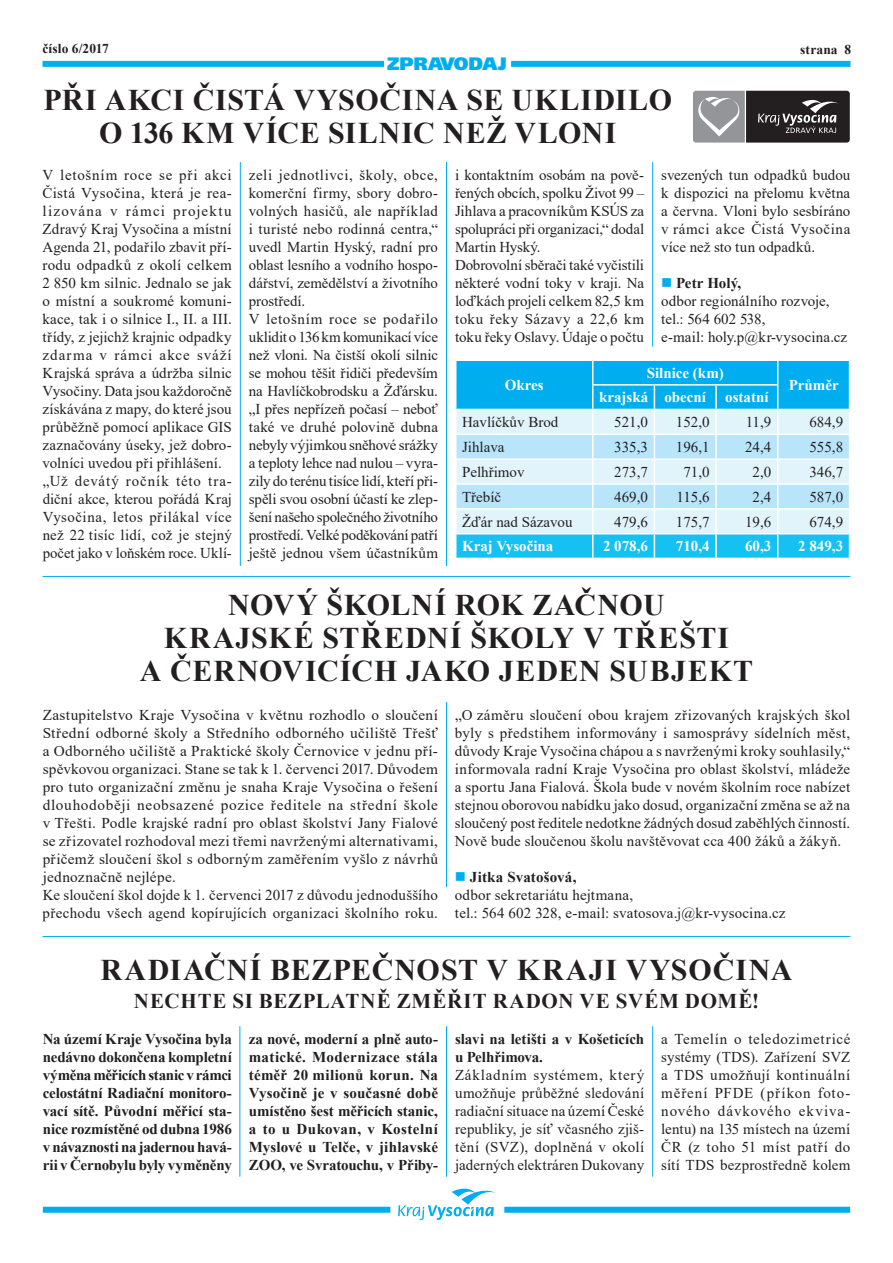
<style>
.page{position:relative;width:893px;height:1263px;background:#fff}
.page>*{position:absolute;margin:0;border:0;box-sizing:border-box;transform-origin:0 0}
.t1{font:700 30px/33px "Times New Roman";letter-spacing:.025em;color:#231f20;text-align:center}
.t2{font:700 21px "Times New Roman";letter-spacing:.04em;color:#231f20}
.t3{font:900 18px "Frutiger CE";color:#00aeef}
.t4{font:15px/18px "Times New Roman";letter-spacing:.01em;color:#231f20}
.t5{font:700 15px/18px "Times New Roman";letter-spacing:-.005em;color:#231f20;text-align:justify}
.t6{font:700 15px "Times New Roman";color:#fff}
.t7{font:700 13.5px "Times New Roman";letter-spacing:.005em;color:#231f20}
.s1{color:#00aeef}
.s2{font-weight:700}
</style>
<div class="page">
<div style="left:43px;top:61px;width:341px;height:6px;background:#00b1ec"></div>
<div style="left:511px;top:61px;width:339px;height:6px;background:#00b1ec"></div>
<div style="left:43px;top:1207px;width:347px;height:6px;background:#00aeef"></div>
<div style="left:504px;top:1207px;width:346px;height:6px;background:#00aeef"></div>
<svg style="left:398px;top:1188px;width:98px;height:32px"></svg>
<hr style="left:43px;top:576px;width:807px;height:1px;background:#00aeef">
<hr style="left:43px;top:936px;width:807px;height:1px;background:#00aeef">
<svg style="left:455px;top:360px;width:395px;height:198px;background:#8edbf7"></svg>
<hr style="left:446px;top:162px;width:1px;height:404px;background:#00aeef">
<hr style="left:240px;top:162px;width:1px;height:404px;background:#00aeef">
<hr style="left:652px;top:162px;width:1px;height:185px;background:#00aeef">
<hr style="left:446px;top:702px;width:1px;height:185px;background:#00aeef">
<hr style="left:446px;top:1026px;width:1px;height:151px;background:#00aeef">
<hr style="left:239px;top:1026px;width:1px;height:151px;background:#00aeef">
<hr style="left:652px;top:1026px;width:1px;height:151px;background:#00aeef">
<svg style="left:693px;top:91px;width:157px;height:52px;background:#5d5b5d"></svg>
<p class="t7" style="left:43px;top:39px;width:68px">číslo 6/2017</p>
<p class="t7" style="left:800px;top:40px;width:52px">strana 8</p>
<p class="t3" style="left:387px;top:52px;width:121px">ZPRAVODAJ</p>
<h1 class="t1" style="left:43px;top:83px;width:630px">PŘI AKCI ČISTÁ VYSOČINA SE UKLIDILO<br>O 136 KM VÍCE SILNIC NEŽ VLONI</h1>
<p class="t4" style="left:43px;top:166px;width:191px">V letošním roce se při akci<br>Čistá Vysočina, která je rea&shy;lizována v rámci projektu<br>Zdravý Kraj Vysočina a místní<br>Agenda 21, podařilo zbavit pří&shy;rodu odpadků z okolí celkem<br>2 850 km silnic. Jednalo se jak o místní a soukromé komuni&shy;kace, tak i o silnice I., II. a III. třídy, z jejichž krajnic odpadky zdarma v rámci akce sváží<br>Krajská správa a údržba silnic<br>Vysočiny. Data jsou každoročně získávána z mapy, do které jsou průběžně pomocí aplikace GIS zaznačovány úseky, jež dobro&shy;volníci uvedou při přihlášení. „Už devátý ročník této tra&shy;diční akce, kterou pořádá Kraj<br>Vysočina, letos přilákal více než 22 tisíc lidí, což je stejný počet jako v loňském roce. Uklí-</p>
<p class="t4" style="left:249px;top:166px;width:191px">zeli jednotlivci, školy, obce, komerční firmy, sbory dobro&shy;volných hasičů, ale například i turisté nebo rodinná centra,“ uvedl Martin Hyský, radní pro oblast lesního a vodního hospo&shy;dářství, zemědělství a životního prostředí.<br>V letošním roce se podařilo uklidit o 136 kmkomunikací více než vloni. Na čistší okolí silnic se mohou těšit řidiči především na Havlíčkobrodsku a Žďársku. „I přes nepřízeň počasí – neboť také ve druhé polovině dubna nebyly výjimkou sněhové srážky a teploty lehce nad nulou – vyra&shy;zily do terénu tisíce lidí, kteří při&shy;spěli svou osobní účastí ke zlep&shy;šení našeho společného životního prostředí. Velké poděkování patří ještě jednou všem účastníkům</p>
<p class="t4" style="left:455px;top:166px;width:191px">i kontaktním osobám na pově&shy;řených obcích, spolku Život 99 –<br>Jihlava a pracovníkům KSÚS za spolupráci při organizaci,“ dodal<br>Martin Hyský.<br>Dobrovolní sběrači také vyčistili některé vodní toky v kraji. Na loďkách projeli celkem 82,5 km toku řeky Sázavy a 22,6 km toku řeky Oslavy. Údaje o počtu</p>
<p class="t4" style="left:661px;top:166px;width:191px;text-align:justify">svezených tun odpadků budou k dispozici na přelomu května a června. Vloni bylo sesbíráno v rámci akce Čistá Vysočina více než sto tun odpadků.</p>
<p class="t4" style="left:661px;top:274px;width:187px"><span class="s1">■</span> <span class="s2">Petr Holý,<br></span>odbor regionálního rozvoje, tel.: 564 602 538,<br>e-mail: holy.p@kr-vysocina.cz</p>
<p class="t6" style="left:647px;top:362px;width:79px">Silnice (km)</p>
<p class="t6" style="left:789px;top:374px;width:51px">Průměr</p>
<p class="t6" style="left:505px;top:374px;width:40px">Okres</p>
<p class="t6" style="left:599px;top:386px;width:109px">krajská obecní</p>
<p class="t6" style="left:725px;top:386px;width:45px">ostatní</p>
<p class="t4" style="left:462px;top:413px;width:98px">Havlíčkův Brod</p>
<p class="t4" style="left:614px;top:413px;width:35px">521,0</p>
<p class="t4" style="left:676px;top:413px;width:35px">152,0</p>
<p class="t4" style="left:746px;top:413px;width:27px">11,9</p>
<p class="t4" style="left:809px;top:413px;width:35px">684,9</p>
<p class="t4" style="left:462px;top:437px;width:44px">Jihlava</p>
<p class="t4" style="left:614px;top:437px;width:35px">335,3</p>
<p class="t4" style="left:676px;top:437px;width:35px">196,1</p>
<p class="t4" style="left:745px;top:437px;width:28px">24,4</p>
<p class="t4" style="left:809px;top:437px;width:35px">555,8</p>
<p class="t4" style="left:462px;top:462px;width:64px">Pelhřimov</p>
<p class="t4" style="left:614px;top:462px;width:35px">273,7</p>
<p class="t4" style="left:683px;top:462px;width:28px">71,0</p>
<p class="t4" style="left:753px;top:462px;width:20px">2,0</p>
<p class="t4" style="left:809px;top:462px;width:35px">346,7</p>
<p class="t4" style="left:462px;top:487px;width:41px">Třebíč</p>
<p class="t4" style="left:614px;top:487px;width:35px">469,0</p>
<p class="t4" style="left:676px;top:487px;width:35px">115,6</p>
<p class="t4" style="left:753px;top:487px;width:20px">2,4</p>
<p class="t4" style="left:809px;top:487px;width:35px">587,0</p>
<p class="t4" style="left:462px;top:512px;width:112px">Žďár nad Sázavou</p>
<p class="t4" style="left:614px;top:512px;width:35px">479,6</p>
<p class="t4" style="left:676px;top:512px;width:35px">175,7</p>
<p class="t4" style="left:745px;top:512px;width:28px">19,6</p>
<p class="t4" style="left:809px;top:512px;width:35px">674,9</p>
<p class="t6" style="left:462px;top:535px;width:93px">Kraj Vysočina</p>
<p class="t6" style="left:603px;top:535px;width:46px">2 078,6</p>
<p class="t6" style="left:676px;top:535px;width:35px">710,4</p>
<p class="t6" style="left:745px;top:535px;width:28px">60,3</p>
<p class="t6" style="left:798px;top:535px;width:46px">2 849,3</p>
<h1 class="t1" style="left:140px;top:588px;width:615px">NOVÝ ŠKOLNÍ ROK ZAČNOU<br>KRAJSKÉ STŘEDNÍ ŠKOLY V TŘEŠTI<br>A ČERNOVICÍCH JAKO JEDEN SUBJEKT</h1>
<p class="t4" style="left:43px;top:705px;width:397px">Zastupitelstvo Kraje Vysočina v květnu rozhodlo o sloučení Střední odborné školy a Středního odborného učiliště Třešť a Odborného učiliště a Praktické školy Černovice v jednu pří&shy;spěvkovou organizaci. Stane se tak k 1. červenci 2017. Důvodem pro tuto organizační změnu je snaha Kraje Vysočina o řešení dlouhodoběji neobsazené pozice ředitele na střední škole v Třešti. Podle krajské radní pro oblast školství Jany Fialové se zřizovatel rozhodoval mezi třemi navrženými alternativami, přičemž sloučení škol s odborným zaměřením vyšlo z návrhů jednoznačně nejlépe.<br>Ke sloučení škol dojde k 1. červenci 2017 z důvodu jednoduššího přechodu všech agend kopírujících organizaci školního roku.</p>
<p class="t4" style="left:455px;top:705px;width:397px;text-align:justify">„O záměru sloučení obou krajem zřizovaných krajských škol byly s předstihem informovány i samosprávy sídelních měst, důvody Kraje Vysočina chápou a s navrženými kroky souhlasily,“ informovala radní Kraje Vysočina pro oblast školství, mládeže a sportu Jana Fialová. Škola bude v novém školním roce nabízet stejnou oborovou nabídku jako dosud, organizační změna se až na sloučený post ředitele nedotkne žádných dosud zaběhlých činností.<br>Nově bude sloučenou školu navštěvovat cca 400 žáků a žákyň.</p>
<p class="t4" style="left:455px;top:867px;width:332px"><span class="s1">■</span> <span class="s2">Jitka Svatošová,<br></span>odbor sekretariátu hejtmana,<br>tel.: 564 602 328, e-mail: svatosova.j@kr-vysocina.cz</p>
<h1 class="t1" style="left:101px;top:952px;width:693px">RADIAČNÍ BEZPEČNOST V KRAJI VYSOČINA</h1>
<h2 class="t2" style="left:134px;top:986px;width:627px">NECHTE SI BEZPLATNĚ ZMĚŘIT RADON VE SVÉM DOMĚ!</h2>
<p class="t5" style="left:43px;top:1029px;width:191px">Na území Kraje Vysočina byla nedávno dokončena kompletní výměna měřicích stanic v rámci celostátní Radiační monitoro&shy;vací sítě. Původní měřicí sta&shy;nice rozmístěné od dubna 1986 v návaznosti na jadernou havá&shy;rii v Černobylu byly vyměněny</p>
<p class="t5" style="left:249px;top:1029px;width:191px">za nové, moderní a plně auto&shy;matické. Modernizace stála téměř 20 milionů korun. Na Vysočině je v současné době umístěno šest měřicích stanic, a to u Dukovan, v Kostelní Myslové u Telče, v jihlavské ZOO, ve Svratouchu, v Přiby-</p>
<p class="t5" style="left:455px;top:1029px;width:191px">slavi na letišti a v Košeticích u Pelhřimova.</p>
<p class="t4" style="left:455px;top:1065px;width:191px;text-align:justify">Základním systémem, který umožňuje průběžné sledování radiační situace na území České republiky, je síť včasného zjiš&shy;tění (SVZ), doplněná v okolí jaderných elektráren Dukovany</p>
<p class="t4" style="left:661px;top:1029px;width:191px;text-align:justify">a Temelín o teledozimetricé systémy (TDS). Zařízení SVZ a TDS umožňují kontinuální měření PFDE (příkon foto&shy;nového dávkového ekviva&shy;lentu) na 135 místech na území ČR (z toho 51 míst patří do sítí TDS bezprostředně kolem</p>
</div>
